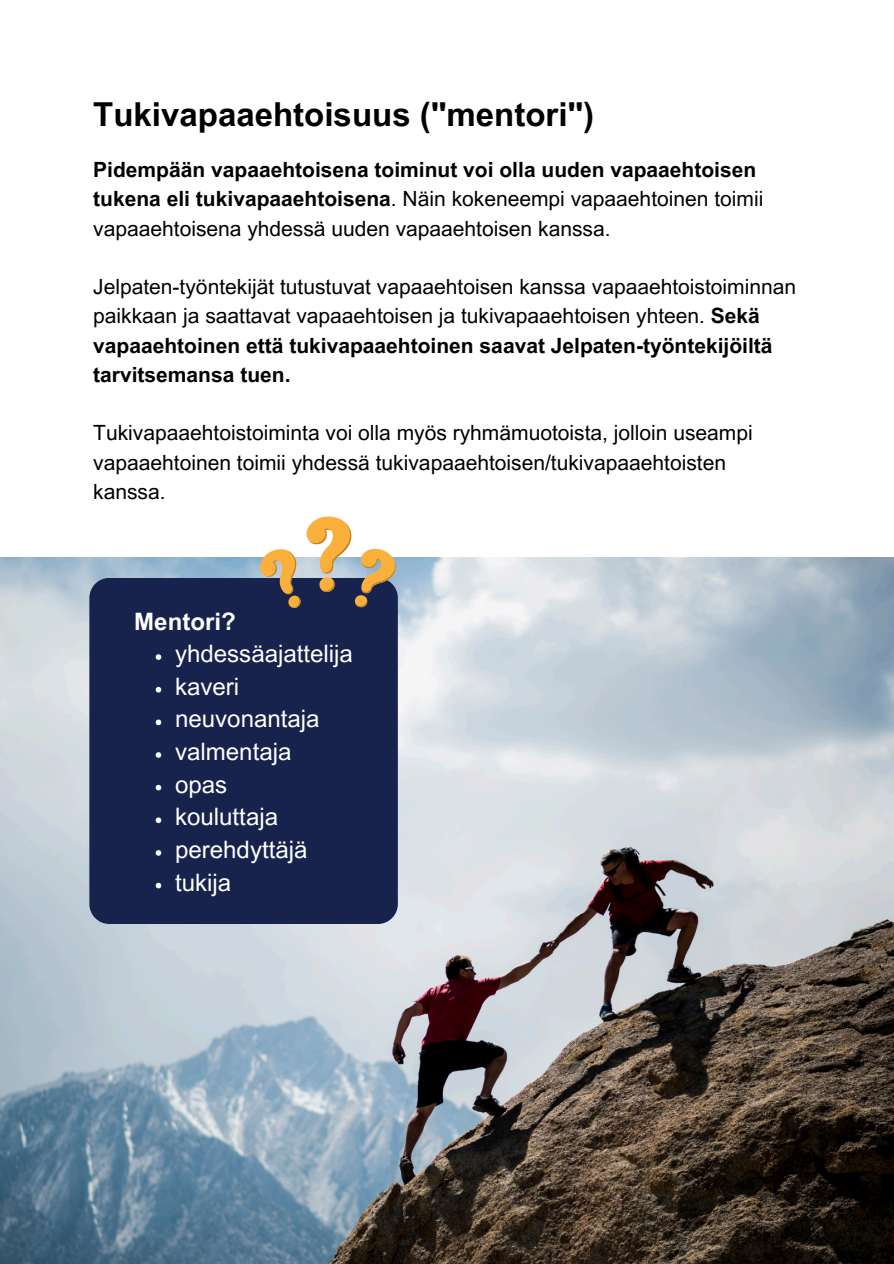
<style>
.page{position:relative;width:894px;height:1264px;background:#fff}
.page>*{position:absolute;margin:0;border:0;box-sizing:border-box;transform-origin:0 0}
.t1{font:700 33px "Arial MT Pro";color:#000}
.t2{font:24px "Arial MT Pro";color:#fff}
.t3{font:700 24px "Arial MT Pro";color:#fff}
.t4{font:21px/29.2px "Arial MT Pro";color:#000}
.t5{font:700 21px/29.2px "Arial MT Pro";color:#000}
.s1{font-weight:400}
.s2{font-weight:700}
</style>
<div class="page">
<img style="left:0;top:557px;width:893px;height:706px">
<div style="left:89px;top:578px;width:309px;height:345px;background:#17234d;border-radius:20px"></div>
<svg style="left:260px;top:516px;width:137px;height:92px"></svg>
<svg style="left:156px;top:654px;width:5px;height:6px"></svg>
<svg style="left:156px;top:687px;width:5px;height:5px"></svg>
<svg style="left:156px;top:719px;width:5px;height:6px"></svg>
<svg style="left:156px;top:752px;width:5px;height:5px"></svg>
<svg style="left:156px;top:784px;width:5px;height:6px"></svg>
<svg style="left:156px;top:817px;width:5px;height:6px"></svg>
<svg style="left:156px;top:850px;width:5px;height:5px"></svg>
<svg style="left:156px;top:882px;width:5px;height:6px"></svg>
<h1 class="t1" style="left:93px;top:102px;width:502px">Tukivapaaehtoisuus ("mentori")</h1>
<p class="t5" style="left:93px;top:158px;width:671px">Pidempään vapaaehtoisena toiminut voi olla uuden vapaaehtoisen tukena eli tukivapaaehtoisena<span class="s1">. Näin kokeneempi vapaaehtoinen toimii vapaaehtoisena yhdessä uuden vapaaehtoisen kanssa.</span></p>
<p class="t4" style="left:93px;top:275px;width:704px">Jelpaten-työntekijät tutustuvat vapaaehtoisen kanssa vapaaehtoistoiminnan paikkaan ja saattavat vapaaehtoisen ja tukivapaaehtoisen yhteen. <span class="s2">Sekä vapaaehtoinen että tukivapaaehtoinen saavat Jelpaten-työntekijöiltä tarvitsemansa tuen.</span></p>
<p class="t4" style="left:93px;top:421px;width:661px">Tukivapaaehtoistoiminta voi olla myös ryhmämuotoista, jolloin useampi vapaaehtoinen toimii yhdessä tukivapaaehtoisen/tukivapaaehtoisten kanssa.</p>
<p class="t3" style="left:134px;top:612px;width:103px">Mentori?</p>
<h2 class="t2" style="left:175px;top:644px;width:179px">yhdessäajattelija</h2>
<p class="t2" style="left:175px;top:677px;width:66px">kaveri</p>
<p class="t2" style="left:175px;top:710px;width:146px">neuvonantaja</p>
<p class="t2" style="left:175px;top:742px;width:118px">valmentaja</p>
<p class="t2" style="left:175px;top:775px;width:54px">opas</p>
<p class="t2" style="left:175px;top:808px;width:104px">kouluttaja</p>
<p class="t2" style="left:175px;top:840px;width:134px">perehdyttäjä</p>
<p class="t2" style="left:175px;top:873px;width:58px">tukija</p>
</div>
